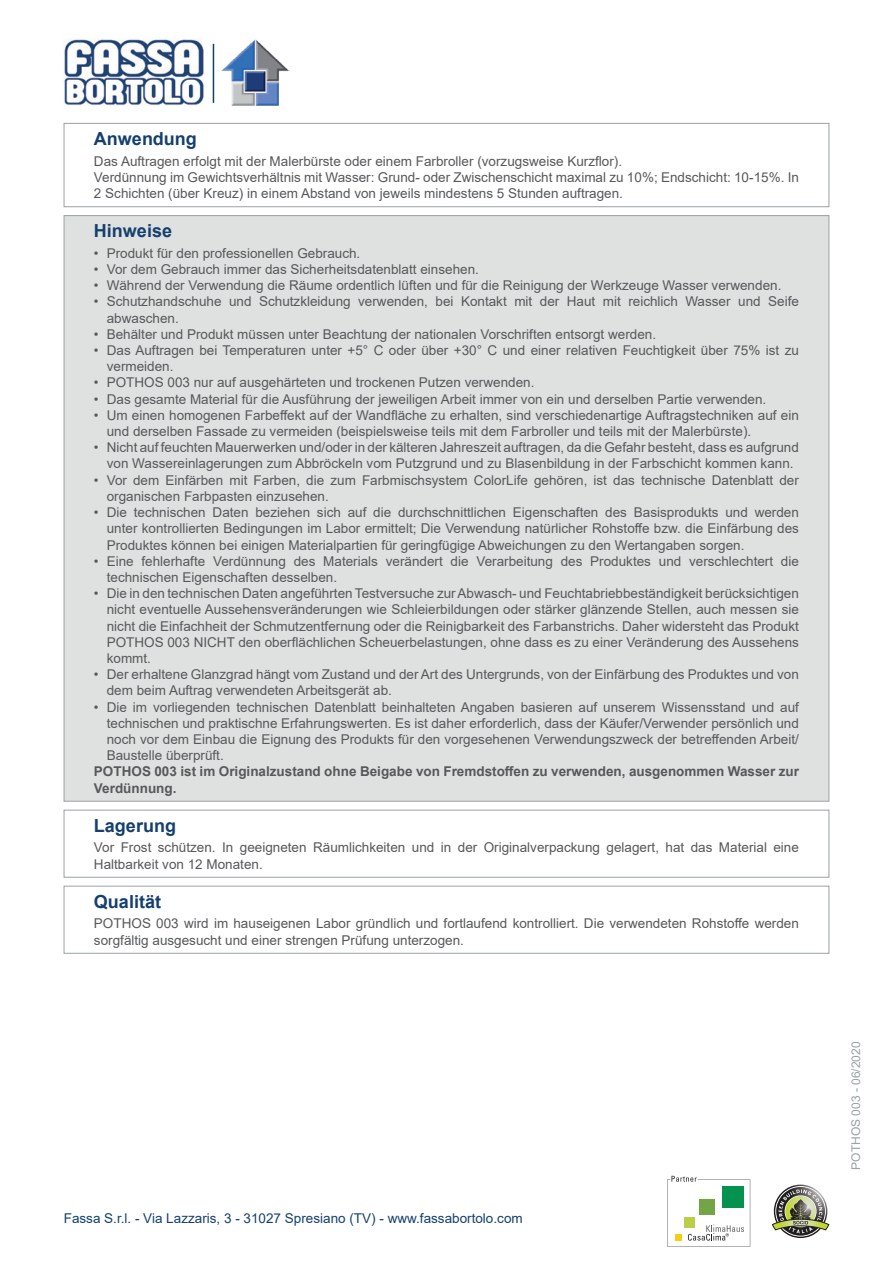
<style>
.page{position:relative;width:893px;height:1263px;background:#fff}
.page>*{position:absolute;margin:0;border:0;box-sizing:border-box;transform-origin:0 0}
.Titolo{font:700 18px "Arial";color:#15406e}
.Applicazione{font:13.5px/16.2px "Arial";color:#57585a}
.Qualita{font:13.5px/16.2px "Arial";color:#57585a}
.Conservazione{font:13.5px/16.2px "Arial";color:#57585a}
.Note{font:700 13.5px/16.2px "Arial";color:#57585a}
.t1{font:13.5px "Arial";color:#15406e}
.t2{font:12px "Arial";color:#9ba1a4}
</style>
<div class="page">
<svg style="left:667px;top:1176px;width:83px;height:71px"></svg>
<svg style="left:772px;top:1186px;width:57px;height:50px"></svg>
<img style="left:64px;top:38px;width:140px;height:67px">
<hr style="left:213px;top:44px;width:1px;height:59px;background:#15406e">
<img style="left:221px;top:39px;width:68px;height:67px">
<div style="left:64px;top:123px;width:765px;height:84px;border:1px solid #9ba1a4"></div>
<div style="left:64px;top:216px;width:765px;height:585px;background:#dfe1e1"></div>
<div style="left:64px;top:810px;width:765px;height:67px;border:1px solid #9ba1a4"></div>
<div style="left:64px;top:886px;width:765px;height:67px;border:1px solid #9ba1a4"></div>
<p class="Titolo" style="left:94px;top:126px;width:104px">Anwendung</p>
<p class="Applicazione" style="left:94px;top:153px;width:530px">Das Auftragen erfolgt mit der Malerbürste oder einem Farbroller (vorzugsweise Kurzflor).</p>
<p class="Applicazione" style="left:94px;top:169px;width:706px">Verdünnung im Gewichtsverhältnis mit Wasser: Grund- oder Zwischenschicht maximal zu 10%; Endschicht: 10-15%. In<br>2 Schichten (über Kreuz) in einem Abstand von jeweils mindestens 5 Stunden auftragen.</p>
<p class="Titolo" style="left:94px;top:218px;width:80px">Hinweise</p>
<p class="Applicazione" style="left:94px;top:245px;width:268px">• Produkt für den professionellen Gebrauch.</p>
<p class="Applicazione" style="left:94px;top:261px;width:386px">• Vor dem Gebrauch immer das Sicherheitsdatenblatt einsehen.</p>
<p class="Applicazione" style="left:94px;top:277px;width:689px">• Während der Verwendung die Räume ordentlich lüften und für die Reinigung der Werkzeuge Wasser verwenden.</p>
<p class="Applicazione" style="left:107px;top:294px;width:694px;text-indent:-13px">• Schutzhandschuhe und Schutzkleidung verwenden, bei Kontakt mit der Haut mit reichlich Wasser und Seife abwaschen.</p>
<p class="Applicazione" style="left:94px;top:326px;width:564px">• Behälter und Produkt müssen unter Beachtung der nationalen Vorschriften entsorgt werden.</p>
<p class="Applicazione" style="left:107px;top:342px;width:694px;text-indent:-13px">• Das Auftragen bei Temperaturen unter +5° C oder über +30° C und einer relativen Feuchtigkeit über 75% ist zu vermeiden.</p>
<p class="Applicazione" style="left:94px;top:375px;width:442px">• POTHOS 003 nur auf ausgehärteten und trockenen Putzen verwenden.</p>
<p class="Applicazione" style="left:94px;top:391px;width:674px">• Das gesamte Material für die Ausführung der jeweiligen Arbeit immer von ein und derselben Partie verwenden.</p>
<p class="Applicazione" style="left:107px;top:407px;width:694px;text-indent:-13px">• Um einen homogenen Farbeffekt auf der Wandfläche zu erhalten, sind verschiedenartige Auftragstechniken auf ein und derselben Fassade zu vermeiden (beispielsweise teils mit dem Farbroller und teils mit der Malerbürste).</p>
<p class="Applicazione" style="left:94px;top:439px;width:706px;text-align:center">• Nicht auf feuchten Mauerwerken und/oder in der kälteren Jahreszeit auftragen, da die Gefahr besteht, dass es aufgrund von Wassereinlagerungen zum Abbröckeln vom Putzgrund und zu Blasenbildung in der Farbschicht kommen kann.</p>
<p class="Applicazione" style="left:107px;top:472px;width:694px;text-indent:-13px">• Vor dem Einfärben mit Farben, die zum Farbmischsystem ColorLife gehören, ist das technische Datenblatt der organischen Farbpasten einzusehen.</p>
<p class="Applicazione" style="left:107px;top:504px;width:694px;text-align:justify;text-indent:-13px">• Die technischen Daten beziehen sich auf die durchschnittlichen Eigenschaften des Basisprodukts und werden unter kontrollierten Bedingungen im Labor ermittelt; Die Verwendung natürlicher Rohstoffe bzw. die Einfärbung des Produktes können bei einigen Materialpartien für geringfügige Abweichungen zu den Wertangaben sorgen.</p>
<p class="Applicazione" style="left:107px;top:553px;width:694px;text-indent:-13px">• Eine fehlerhafte Verdünnung des Materials verändert die Verarbeitung des Produktes und verschlechtert die technischen Eigenschaften desselben.</p>
<p class="Applicazione" style="left:107px;top:585px;width:694px;text-align:justify;text-indent:-13px">• Die in den technischen Daten angeführten Testversuche zur Abwasch- und Feuchtabriebbeständigkeit berücksichtigen nicht eventuelle Aussehensveränderungen wie Schleierbildungen oder stärker glänzende Stellen, auch messen sie nicht die Einfachheit der Schmutzentfernung oder die Reinigbarkeit des Farbanstrichs. Daher widersteht das Produkt POTHOS 003 NICHT den oberflächlichen Scheuerbelastungen, ohne dass es zu einer Veränderung des Aussehens kommt.</p>
<p class="Applicazione" style="left:107px;top:666px;width:694px;text-indent:-13px">• Der erhaltene Glanzgrad hängt vom Zustand und der Art des Untergrunds, von der Einfärbung des Produktes und von dem beim Auftrag verwendeten Arbeitsgerät ab.</p>
<p class="Applicazione" style="left:107px;top:699px;width:694px;text-align:justify;text-indent:-13px">• Die im vorliegenden technischen Datenblatt beinhalteten Angaben basieren auf unserem Wissensstand und auf technischen und praktischne Erfahrungswerten. Es ist daher erforderlich, dass der Käufer/Verwender persönlich und noch vor dem Einbau die Eignung des Produkts für den vorgesehenen Verwendungszweck der betreffenden Arbeit/ Baustelle überprüft.</p>
<p class="Note" style="left:94px;top:764px;width:706px">POTHOS 003 ist im Originalzustand ohne Beigabe von Fremdstoffen zu verwenden, ausgenommen Wasser zur<br>Verdünnung.</p>
<p class="Titolo" style="left:94px;top:813px;width:84px">Lagerung</p>
<p class="Conservazione" style="left:94px;top:839px;width:706px">Vor Frost schützen. In geeigneten Räumlichkeiten und in der Originalverpackung gelagert, hat das Material eine<br>Haltbarkeit von 12 Monaten.</p>
<p class="Titolo" style="left:94px;top:889px;width:69px">Qualität</p>
<p class="Qualita" style="left:94px;top:915px;width:706px">POTHOS 003 wird im hauseigenen Labor gründlich und fortlaufend kontrolliert. Die verwendeten Rohstoffe werden sorgfältig ausgesucht und einer strengen Prüfung unterzogen.</p>
<p class="t1" style="left:64px;top:1208px;width:460px">Fassa S.r.l. - Via Lazzaris, 3 - 31027 Spresiano (TV) - www.fassabortolo.com</p>
<p class="t2" style="left:848px;top:1170px;width:130px;rotate:-90deg">POTHOS 003 - 06/2020</p>
</div>
